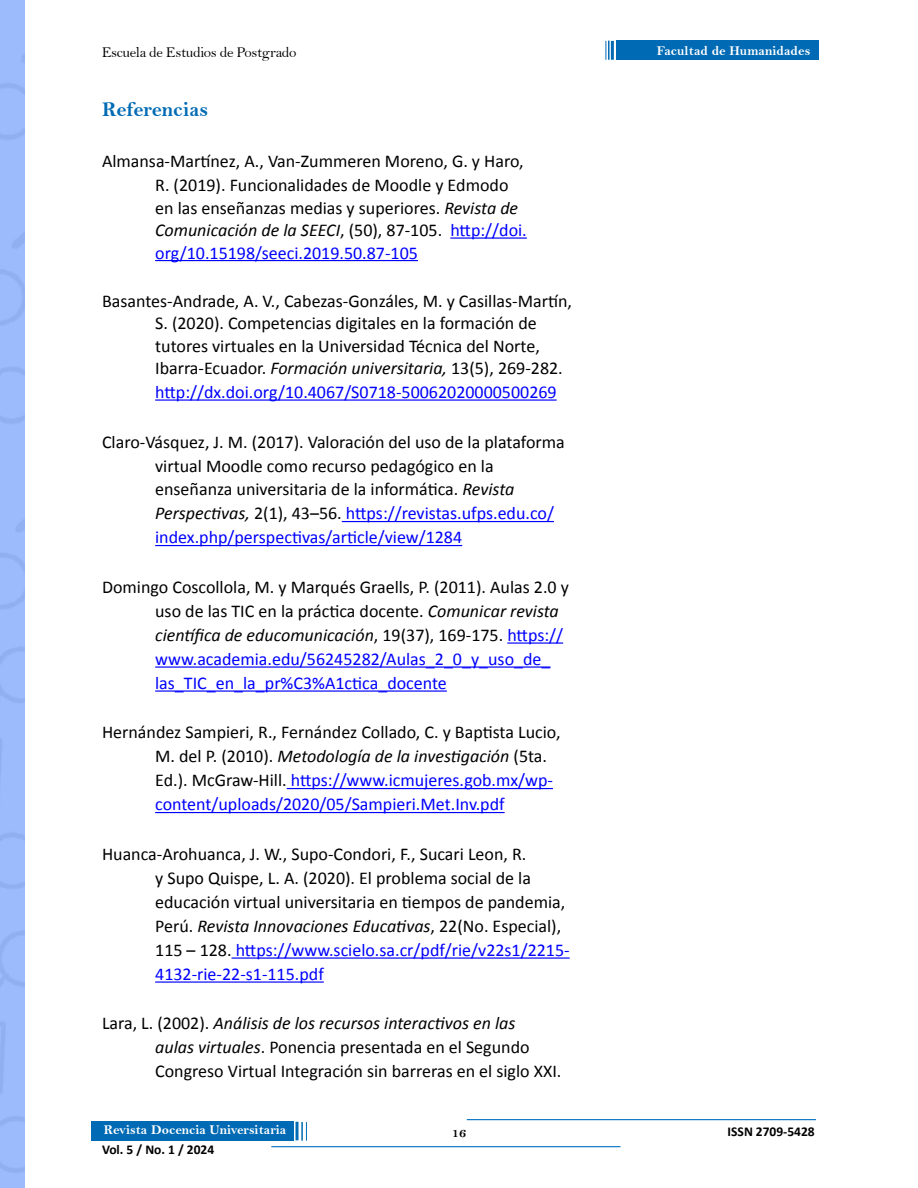
<style>
.page{position:relative;width:918px;height:1188px;background:#fff}
.page>*{position:absolute;margin:0;border:0;box-sizing:border-box;transform-origin:0 0}
.t1{font:21px "Bell MT Bold";color:#006bb4}
.t2{font:18px/24px "Calibri";color:#000}
.t3{font:15px "Bell";letter-spacing:-.025em;color:#000}
.t4{font:13.5px "Bell MT Bold";color:#fff}
.t5{font:700 13.5px "Calibri";color:#000}
.t6{font:13.5px "Bell MT Bold";color:#000}
.s1{font-style:italic}
.s2{color:#00f}
</style>
<div class="page">
<div style="left:616px;top:41px;width:202px;height:19px;background:#006bb4"></div>
<hr style="left:611px;top:41px;width:3px;height:19px;background:#006bb4">
<svg style="left:606px;top:41px;width:4px;height:19px"></svg>
<div style="left:91px;top:1122px;width:202px;height:19px;background:#006bb4"></div>
<svg style="left:296px;top:1122px;width:11px;height:19px"></svg>
<hr style="left:467px;top:1119px;width:349px;height:1px;background:#0070c0">
<hr style="left:271px;top:1146px;width:350px;height:1px;background:#0070c0">
<hr style="left:450px;top:237px;width:77px;height:2px;background:#00f">
<hr style="left:155px;top:260px;width:263px;height:1px;background:#00f">
<hr style="left:155px;top:399px;width:402px;height:2px;background:#00f">
<hr style="left:342px;top:521px;width:212px;height:1px;background:#00f">
<hr style="left:155px;top:545px;width:307px;height:1px;background:#00f">
<hr style="left:507px;top:642px;width:56px;height:2px;background:#00f">
<hr style="left:155px;top:666px;width:395px;height:2px;background:#00f">
<hr style="left:155px;top:690px;width:292px;height:2px;background:#00f">
<hr style="left:287px;top:788px;width:266px;height:1px;background:#00f">
<hr style="left:155px;top:812px;width:350px;height:1px;background:#00f">
<hr style="left:232px;top:957px;width:338px;height:2px;background:#00f">
<hr style="left:155px;top:981px;width:169px;height:2px;background:#00f">
<p class="t3" style="left:102px;top:44px;width:196px">Escuela de Estudios de Postgrado</p>
<p class="t4" style="left:657px;top:42px;width:155px">Facultad de Humanidades</p>
<p class="t1" style="left:102px;top:97px;width:108px">Referencias</p>
<p class="t2" style="left:155px;top:150px;width:373px;line-height:22.8px;text-indent:-53px">Almansa-Martínez, A., Van-Zummeren Moreno, G. y Haro, R. (2019). Funcionalidades de Moodle y Edmodo en las enseñanzas medias y superiores. <span class="s1">Revista de Comunicación de la SEECI</span>, (50), 87-105. <span class="s2">http://doi. org/10.15198/seeci.2019.50.87-105</span></p>
<p class="t2" style="left:155px;top:289px;width:418px;line-height:22.8px;text-indent:-53px">Basantes-Andrade, A. V., Cabezas-Gonzáles, M. y Casillas-Martín, S. (2020). Competencias digitales en la formación de tutores virtuales en la Universidad Técnica del Norte, Ibarra-Ecuador. <span class="s1">Formación universitaria,</span> 13(5), 269-282. <span class="s2">http://dx.doi.org/10.4067/S0718-50062020000500269</span></p>
<p class="t2" style="left:155px;top:430px;width:411px;text-indent:-53px">Claro-Vásquez, J. M. (2017). Valoración del uso de la plataforma virtual Moodle como recurso pedagógico en la enseñanza universitaria de la informática. <span class="s1">Revista Perspectivas,</span> 2(1), 43–56. <span class="s2">https://revistas.ufps.edu.co/ index.php/perspectivas/article/view/1284</span></p>
<p class="t2" style="left:155px;top:575px;width:415px;text-indent:-53px">Domingo Coscollola, M. y Marqués Graells, P. (2011). Aulas 2.0 y uso de las TIC en la práctica docente. <span class="s1">Comunicar revista científica de educomunicación</span>, 19(37), 169-175. <span class="s2">https:// www.academia.edu/56245282/Aulas_2_0_y_uso_de_ las_TIC_en_la_pr%C3%A1ctica_docente</span></p>
<p class="t2" style="left:155px;top:721px;width:407px;text-indent:-53px">Hernández Sampieri, R., Fernández Collado, C. y Baptista Lucio, M. del P. (2010). <span class="s1">Metodología de la investigación</span> (5ta.<br>Ed.). McGraw-Hill. <span class="s2">https://www.icmujeres.gob.mx/wp&shy;content/uploads/2020/05/Sampieri.Met.Inv.pdf</span></p>
<p class="t2" style="left:155px;top:842px;width:416px;text-indent:-53px">Huanca-Arohuanca, J. W., Supo-Condori, F., Sucari Leon, R.<br>y Supo Quispe, L. A. (2020). El problema social de la educación virtual universitaria en tiempos de pandemia, Perú. <span class="s1">Revista Innovaciones Educativas</span>, 22(No. Especial), 115 – 128. <span class="s2">https://www.scielo.sa.cr/pdf/rie/v22s1/2215- 4132-rie-22-s1-115.pdf</span></p>
<p class="t2" style="left:155px;top:1012px;width:408px;text-indent:-53px">Lara, L. (2002). <span class="s1">Análisis de los recursos interactivos en las<br>aulas virtuales</span>. Ponencia presentada en el Segundo<br>Congreso Virtual Integración sin barreras en el siglo XXI.</p>
<p class="t4" style="left:104px;top:1122px;width:184px">Revista Docencia Universitaria</p>
<p class="t5" style="left:102px;top:1141px;width:114px">Vol. 5 / No. 1 / 2024</p>
<p class="t6" style="left:452px;top:1125px;width:16px">16</p>
<p class="t5" style="left:728px;top:1123px;width:89px">ISSN 2709-5428</p>
</div>
